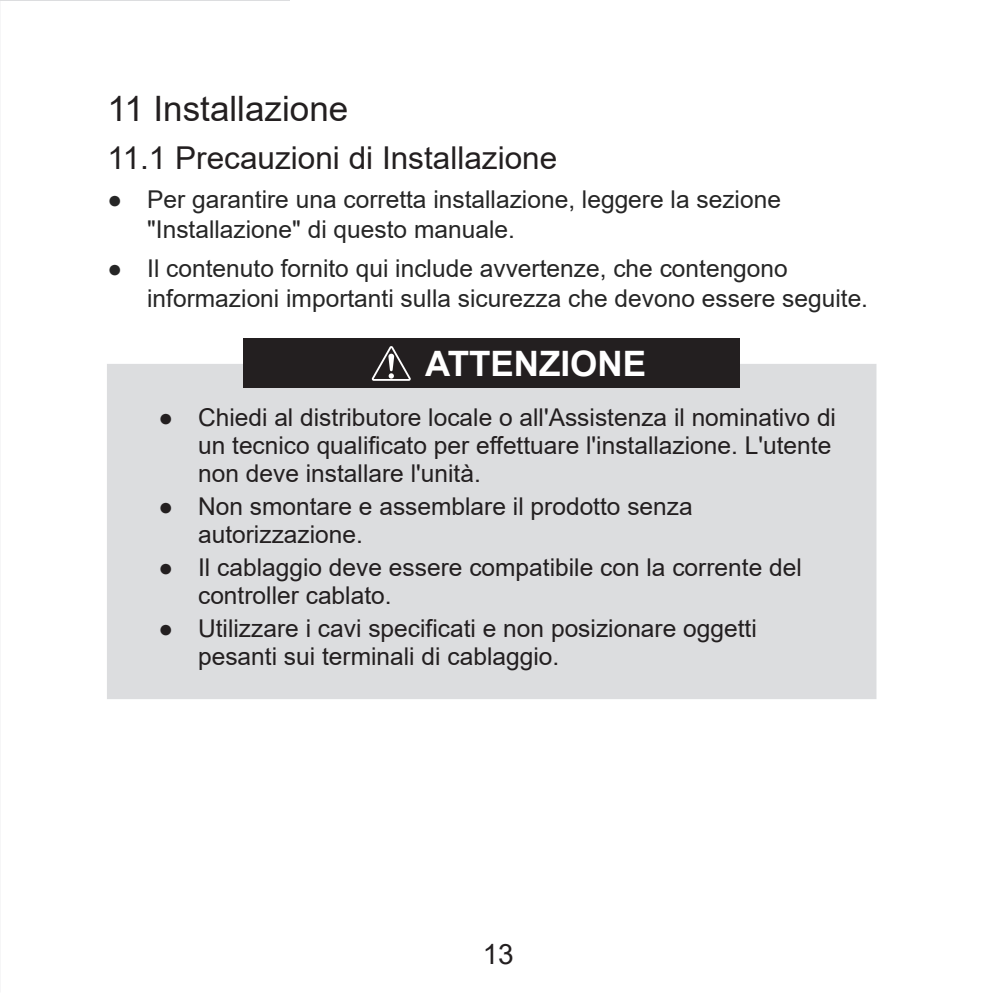
<style>
.page{position:relative;width:993px;height:993px;background:#fff}
.page>*{position:absolute;margin:0;border:0;box-sizing:border-box;transform-origin:0 0}
.t1{font:35px "Arial";color:#231f20}
.t2{font:700 35px "Arial";color:#fff}
.t3{font:31.5px "Arial";color:#231f20}
.t4{font:28px "Arial";color:#231f20}
.t5{font:24.5px/28px "Arial";color:#231f20}
.t6{font:24.5px/29.4px "Arial";color:#262626}
</style>
<div class="page">
<div style="left:107px;top:364px;width:769px;height:335px;background:#dcdddf"></div>
<div style="left:243px;top:338px;width:496px;height:50px;background:#231f20"></div>
<svg style="left:371px;top:346px;width:39px;height:35px"></svg>
<p class="t1" style="left:107px;top:85px;width:242px">11 Installazione</p>
<p class="t3" style="left:107px;top:136px;width:451px">11.1 Precauzioni di Installazione</p>
<p class="t6" style="left:147px;top:185px;width:635px;text-indent:-40px">● Per garantire una corretta installazione, leggere la sezione "Installazione" di questo manuale.</p>
<p class="t6" style="left:147px;top:254px;width:722px;text-indent:-40px">● Il contenuto fornito qui include avvertenze, che contengono informazioni importanti sulla sicurezza che devono essere seguite.</p>
<p class="t2" style="left:425px;top:338px;width:223px">ATTENZIONE</p>
<p class="t5" style="left:198px;top:403px;width:639px;text-indent:-40px">● Chiedi al distributore locale o all'Assistenza il nominativo di un tecnico qualificato per effettuare l'installazione. L'utente non deve installare l'unità.</p>
<p class="t5" style="left:198px;top:492px;width:496px;text-indent:-40px">● Non smontare e assemblare il prodotto senza autorizzazione.</p>
<p class="t5" style="left:198px;top:553px;width:605px;text-indent:-40px">● Il cablaggio deve essere compatibile con la corrente del controller cablato.</p>
<p class="t5" style="left:198px;top:614px;width:560px;text-indent:-40px">● Utilizzare i cavi specificati e non posizionare oggetti pesanti sui terminali di cablaggio.</p>
<p class="t4" style="left:482px;top:934px;width:33px">13</p>
</div>
